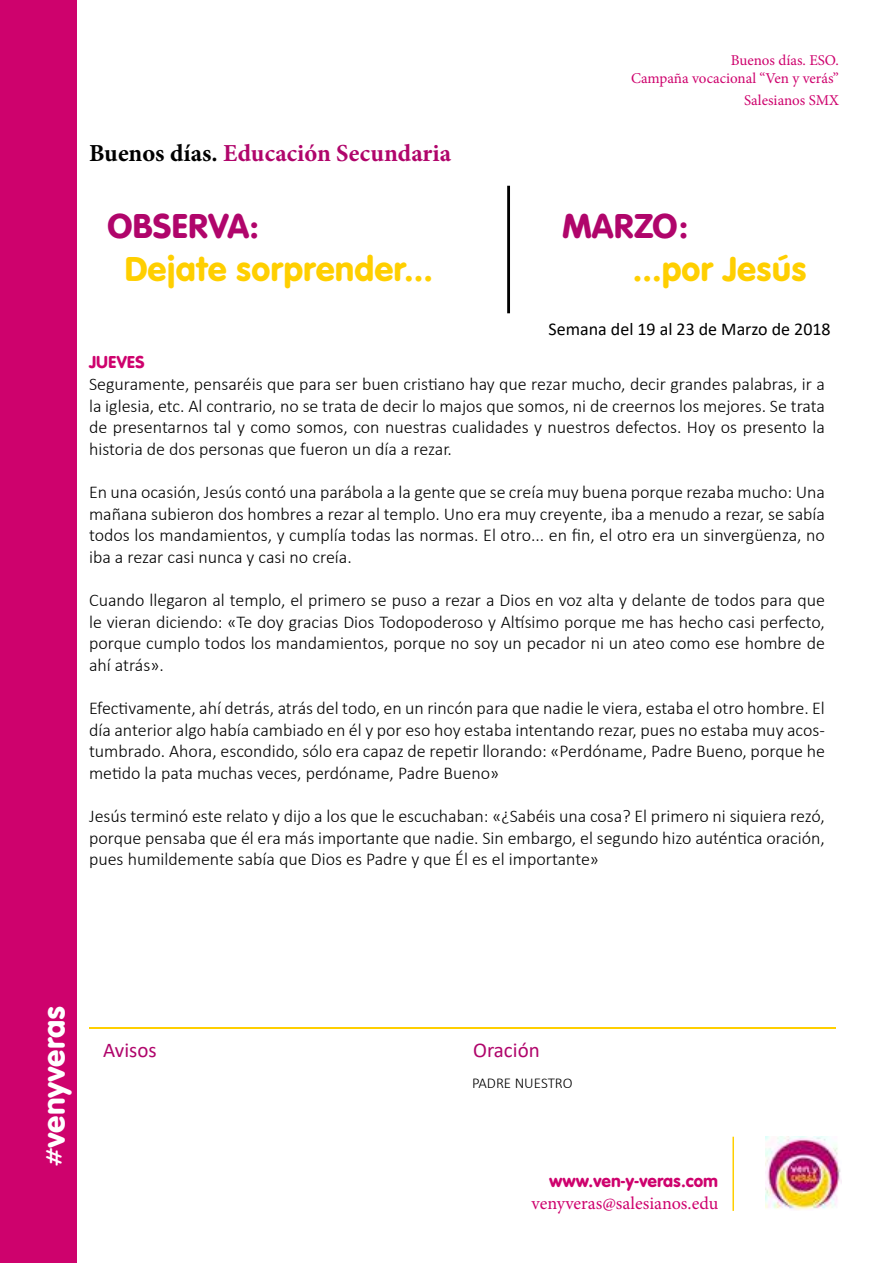
<style>
.page{position:relative;width:893px;height:1263px;background:#fff}
.page>*{position:absolute;margin:0;border:0;box-sizing:border-box;transform-origin:0 0}
.t1{font:36px "VAG Rundschrift D";color:#ffcf00}
.t2{font:36px "VAG Rundschrift D";color:#b0056b}
.t3{font:32.7px "VAG Rundschrift D";letter-spacing:-.01em;color:#fff}
.t4{font:700 24.45px "Minion Pro";color:#b0056b}
.t5{font:21px "Calibri";color:#b0056b}
.t6{font:300 18px/21.6px "Calibri";color:#000;text-align:justify}
.t7{font:18px "Calibri";color:#000}
.t8{font:18px "VAG Rundschrift D";color:#ce026d}
.t9{font:18px "Minion Pro";color:#ce026d}
.t10{font:15px/18px "Minion Pro";color:#ce026d;text-align:right}
.t11{font:300 15px "Calibri";color:#000}
.s1{color:#000}
</style>
<div class="page">
<div style="left:0;top:0;width:77px;height:1263px;background:#ce026d"></div>
<img style="left:765px;top:1137px;width:76px;height:73px">
<hr style="left:732px;top:1137px;width:2px;height:74px;background:#ffcf00">
<div style="left:507px;top:186px;width:3px;height:127px;border:2px solid #000"></div>
<hr style="left:89px;top:1027px;width:746px;height:2px;background:#ffcf00">
<h3 class="t4" style="left:89px;top:136px;width:364px"><span class="s1">Buenos días.</span> Educación Secundaria</h3>
<h1 class="t2" style="left:107px;top:204px;width:153px">OBSERVA:</h1>
<h1 class="t1" style="left:124px;top:248px;width:310px">Dejate sorprender...</h1>
<p class="t10" style="left:631px;top:51px;width:209px">Buenos días. ESO.<br>Campaña vocacional “Ven y verás”</p>
<p class="t10" style="left:744px;top:91px;width:96px">Salesianos SMX</p>
<h1 class="t2" style="left:562px;top:204px;width:128px">MARZO:</h1>
<h1 class="t1" style="left:633px;top:248px;width:175px">...por Jesús</h1>
<p class="t7" style="left:549px;top:317px;width:284px">Semana del 19 al 23 de Marzo de 2018</p>
<p class="t8" style="left:89px;top:352px;width:57px">JUEVES</p>
<p class="t6" style="left:89px;top:373px;width:737px">Seguramente, pensaréis que para ser buen cristiano hay que rezar mucho, decir grandes palabras, ir a la iglesia, etc. Al contrario, no se trata de decir lo majos que somos, ni de creernos los mejores. Se trata de presentarnos tal y como somos, con nuestras cualidades y nuestros defectos. Hoy os presento la historia de dos personas que fueron un día a rezar.</p>
<p class="t6" style="left:89px;top:481px;width:737px">En una ocasión, Jesús contó una parábola a la gente que se creía muy buena porque rezaba mucho: Una mañana subieron dos hombres a rezar al templo. Uno era muy creyente, iba a menudo a rezar, se sabía todos los mandamientos, y cumplía todas las normas. El otro... en fin, el otro era un sinvergüenza, no iba a rezar casi nunca y casi no creía.</p>
<p class="t6" style="left:89px;top:589px;width:737px">Cuando llegaron al templo, el primero se puso a rezar a Dios en voz alta y delante de todos para que le vieran diciendo: «Te doy gracias Dios Todopoderoso y Altísimo porque me has hecho casi perfecto, porque cumplo todos los mandamientos, porque no soy un pecador ni un ateo como ese hombre de ahí atrás».</p>
<p class="t6" style="left:89px;top:697px;width:737px">Efectivamente, ahí detrás, atrás del todo, en un rincón para que nadie le viera, estaba el otro hombre. El día anterior algo había cambiado en él y por eso hoy estaba intentando rezar, pues no estaba muy acos&shy;tumbrado. Ahora, escondido, sólo era capaz de repetir llorando: «Perdóname, Padre Bueno, porque he metido la pata muchas veces, perdóname, Padre Bueno»</p>
<p class="t6" style="left:89px;top:805px;width:737px">Jesús terminó este relato y dijo a los que le escuchaban: «¿Sabéis una cosa? El primero ni siquiera rezó, porque pensaba que él era más importante que nadie. Sin embargo, el segundo hizo auténtica oración, pues humildemente sabía que Dios es Padre y que Él es el importante»</p>
<h2 class="t3" style="left:35px;top:1166px;width:162px;rotate:-90deg">#venyveras</h2>
<p class="t5" style="left:103px;top:1035px;width:55px">Avisos</p>
<p class="t5" style="left:473px;top:1035px;width:68px">Oración</p>
<p class="t11" style="left:472px;top:1073px;width:102px">PADRE NUESTRO</p>
<p class="t8" style="left:549px;top:1170px;width:171px">www.ven-y-veras.com</p>
<p class="t9" style="left:532px;top:1191px;width:188px">venyveras@salesianos.edu</p>
</div>
